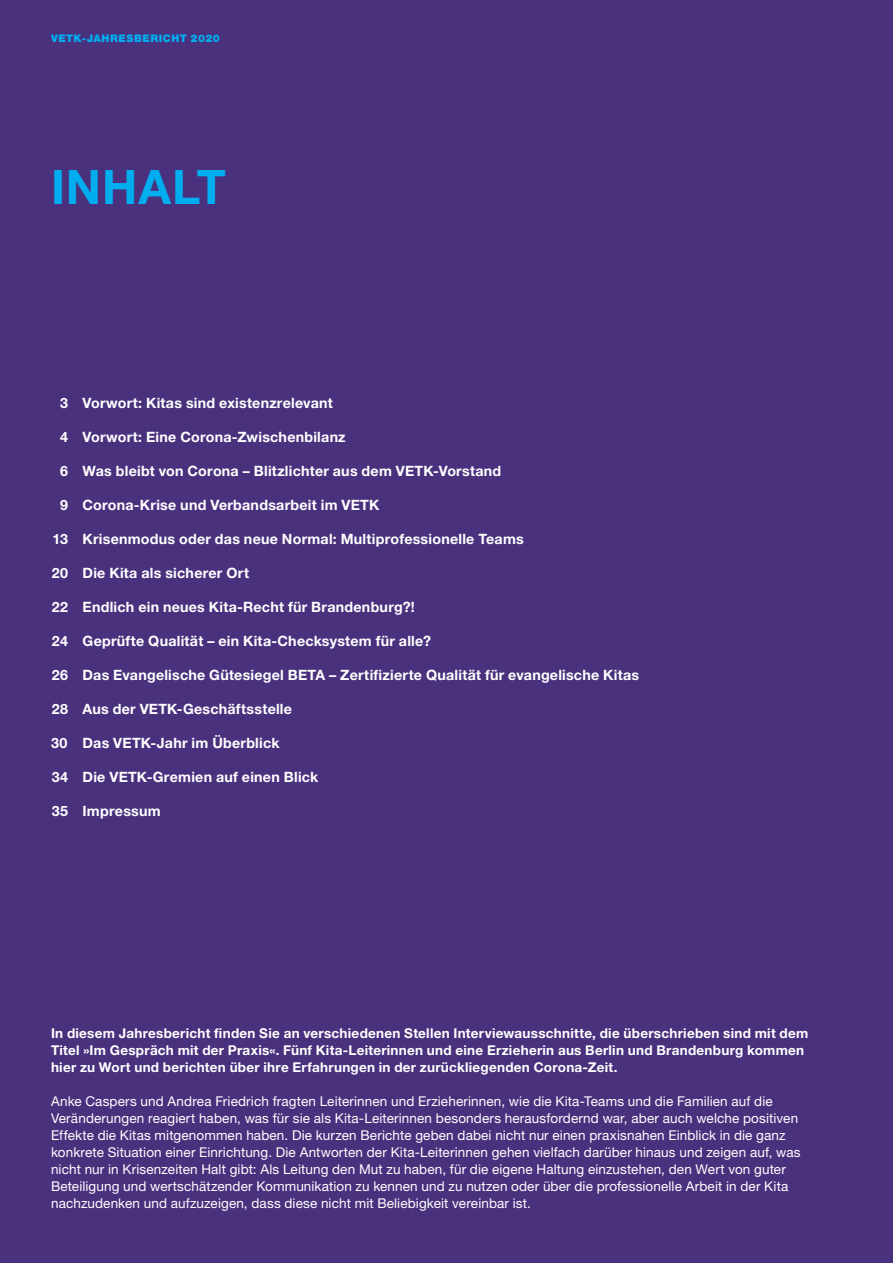
<style>
.page{position:relative;width:893px;height:1263px;background:#4a317e}
.page>*{position:absolute;margin:0;border:0;box-sizing:border-box;transform-origin:0 0}
.t1{font:700 47.7px "Helvetica Neue LT Pro";letter-spacing:.02em;color:#00aeef}
.t2{font:700 14.25px "Helvetica Neue LT Pro";letter-spacing:.015em;color:#fff}
.t3{font:13.5px/17px "Helvetica Neue LT Pro";letter-spacing:.01em;color:#fff}
.t4{font:700 13.5px/17px "Helvetica Neue LT Pro";letter-spacing:.02em;color:#fff}
.t5{font:900 10.5px "Helvetica Neue LT Pro";letter-spacing:.05em;color:#00aeef}
</style>
<div class="page">
<p class="t5" style="left:51px;top:31px;width:170px">VETK-JAHRESBERICHT 2020</p>
<h1 class="t1" style="left:51px;top:157px;width:176px">Inhalt</h1>
<p class="t2" style="left:60px;top:394px;width:274px">3 Vorwort: Kitas sind existenzrelevant</p>
<p class="t2" style="left:60px;top:428px;width:287px">4 Vorwort: Eine Corona-Zwischenbilanz</p>
<p class="t2" style="left:60px;top:462px;width:443px">6 Was bleibt von Corona – Blitzlichter aus dem VET K-Vorstand</p>
<p class="t2" style="left:60px;top:496px;width:321px">9 Corona-Krise und Verbandsarbeit im VET K</p>
<p class="t2" style="left:53px;top:530px;width:473px">13 Krisenmodus oder das neue Normal: Multiprofessionelle Teams</p>
<p class="t2" style="left:52px;top:564px;width:199px">20 Die Kita als sicherer Ort</p>
<p class="t2" style="left:52px;top:598px;width:364px">22 Endlich ein neues Kita-Recht für Brandenburg?!</p>
<p class="t2" style="left:52px;top:632px;width:380px">24 Geprüfte Qualität – ein Kita-Checksystem für alle?</p>
<p class="t2" style="left:52px;top:666px;width:247px">26 Das Evangelische Gütesiegel BET</p>
<p class="t2" style="left:315px;top:666px;width:325px">A – Zertifizierte Qualität für evangelische Kitas</p>
<p class="t2" style="left:52px;top:700px;width:242px">28 Aus der VET K-Geschäftsstelle</p>
<p class="t2" style="left:51px;top:734px;width:230px">30 Das VET K-Jahr im Überblick</p>
<p class="t2" style="left:52px;top:768px;width:268px">34 Die VET K-Gremien auf einen Blick</p>
<p class="t2" style="left:52px;top:802px;width:110px">35 I mpressum</p>
<p class="t4" style="left:51px;top:1024px;width:759px">In diesem Jahresbericht finden Sie an verschiedenen Stellen Interviewausschnitte, die überschrieben sind mit dem<br>Titel »Im Gespräch mit der Praxis«. Fünf Kita-Leiterinnen und eine Erzieherin aus Berlin und Brandenburg kommen hier zu Wort und berichten über ihre Erfahrungen in der zurückliegenden Corona-Zeit.</p>
<p class="t3" style="left:51px;top:1092px;width:751px">Anke Caspers und Andrea Friedrich fragten Leiterinnen und Erzieherinnen, wie die Kita-Teams und die Familien auf die Veränderungen reagiert haben, was für sie als Kita-Leiterinnen besonders herausfordernd war, aber auch welche positiven Effekte die Kitas mitgenommen haben. Die kurzen Berichte geben dabei nicht nur einen praxisnahen Einblick in die ganz konkrete Situation einer Einrichtung. Die Antworten der Kita-Leiterinnen gehen vielfach darüber hinaus und zeigen auf, was nicht nur in Krisenzeiten Halt gibt: Als Leitung den Mut zu haben, für die eigene Haltung einzustehen, den Wert von guter Beteiligung und wertschätzender Kommunikation zu kennen und zu nutzen oder über die professionelle Arbeit in der Kita nachzudenken und aufzuzeigen, dass diese nicht mit Beliebigkeit vereinbar ist.</p>
</div>
